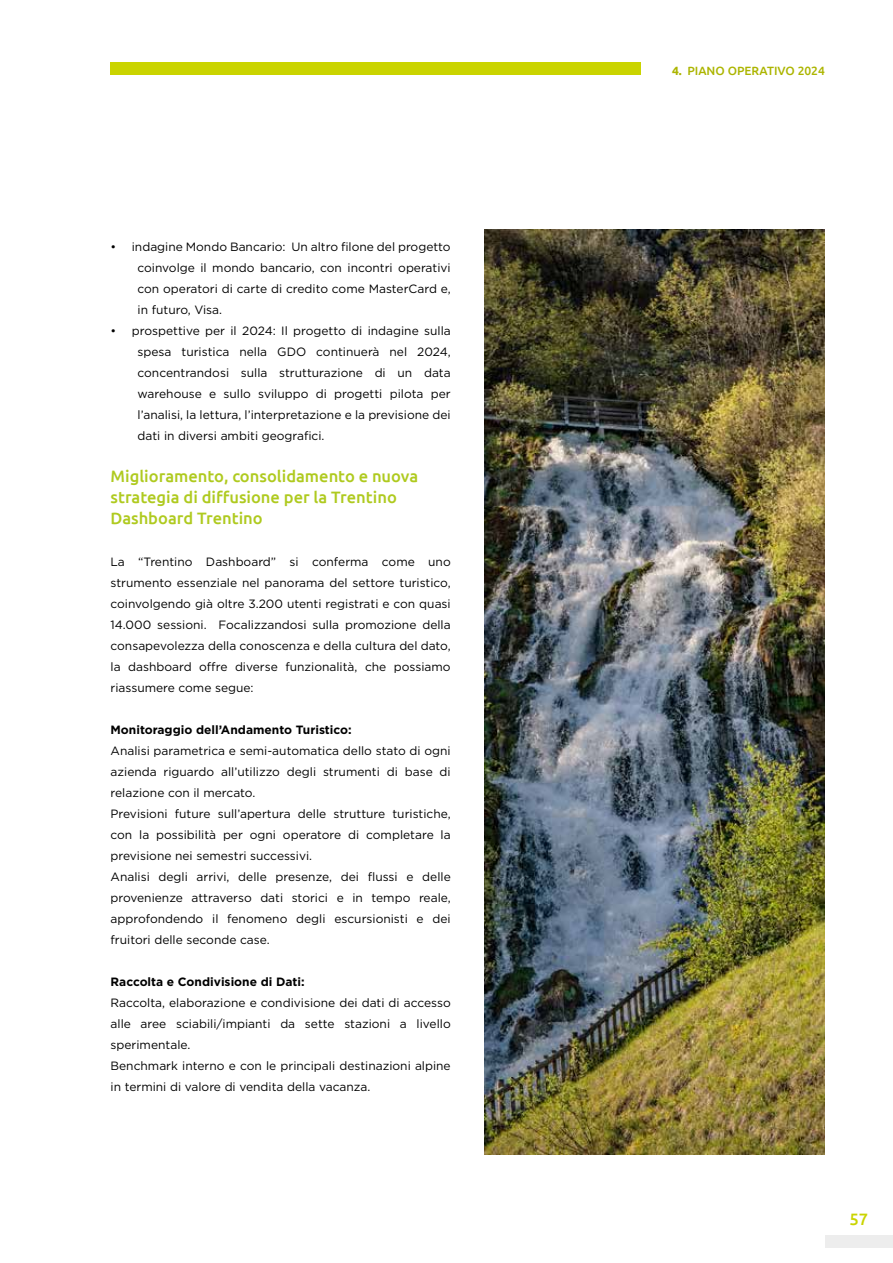
<style>
.page{position:relative;width:893px;height:1263px;background:#fff}
.page>*{position:absolute;margin:0;border:0;box-sizing:border-box;transform-origin:0 0}
.t1{font:500 16.5px/21px "Ubuntu";color:#afca1f}
.t2{font:500 16.5px "Ubuntu";color:#cad400}
.t3{font:12px/21px "Gotham";color:#000;text-align:justify}
.t4{font:700 12px "Gotham";color:#000}
.t5{font:500 12px "Ubuntu";color:#acb500}
.s1{font-weight:700}
</style>
<div class="page">
<div style="left:825px;top:1235px;width:68px;height:13px;background:#ededed"></div>
<div style="left:111px;top:62px;width:530px;height:13px;background:#cad400"></div>
<img style="left:485px;top:230px;width:340px;height:924px">
<p class="t3" style="left:138px;top:236px;width:315px;text-indent:-27px">• indagine Mondo Bancario: Un altro filone del progetto coinvolge il mondo bancario, con incontri operativi con operatori di carte di credito come MasterCard e, in futuro, Visa.</p>
<p class="t3" style="left:138px;top:320px;width:315px;text-indent:-27px">• prospettive per il 2024: Il progetto di indagine sulla spesa turistica nella GDO continuerà nel 2024, concentrandosi sulla strutturazione di un data warehouse e sullo sviluppo di progetti pilota per l’analisi, la lettura, l’interpretazione e la previsione dei dati in diversi ambiti geografici.</p>
<h1 class="t1" style="left:111px;top:465px;width:309px">Miglioramento, consolidamento e nuova strategia di diffusione per la Trentino<br>Dashboard Trentino</h1>
<p class="t3" style="left:111px;top:551px;width:342px">La “Trentino Dashboard” si conferma come uno strumento essenziale nel panorama del settore turistico, coinvolgendo già oltre 3.200 utenti registrati e con quasi 14.000 sessioni. Focalizzandosi sulla promozione della consapevolezza della conoscenza e della cultura del dato, la dashboard offre diverse funzionalità, che possiamo riassumere come segue:</p>
<p class="t4" style="left:111px;top:721px;width:243px">Monitoraggio dell’Andamento Turistico:</p>
<p class="t3" style="left:111px;top:740px;width:342px;text-align:left">Analisi parametrica e semi-automatica dello stato di ogni azienda riguardo all’utilizzo degli strumenti di base di relazione con il mercato.<br>Previsioni future sull’apertura delle strutture turistiche, con la possibilità per ogni operatore di completare la previsione nei semestri successivi.<br>Analisi degli arrivi, delle presenze, dei flussi e delle provenienze attraverso dati storici e in tempo reale, approfondendo il fenomeno degli escursionisti e dei fruitori delle seconde case.</p>
<p class="t4" style="left:111px;top:973px;width:196px">Raccolta e Condivisione di Dati:</p>
<p class="t3" style="left:111px;top:992px;width:342px;text-align:left">Raccolta, elaborazione e condivisione dei dati di accesso alle aree sciabili/impianti da sette stazioni a livello sperimentale.<br>Benchmark interno e con le principali destinazioni alpine in termini di valore di vendita della vacanza.</p>
<p class="t5" style="left:672px;top:64px;width:154px"><span class="s1">4.</span> PIANO OPERATIVO 2024</p>
<h1 class="t2" style="left:850px;top:1208px;width:20px">57</h1>
</div>
